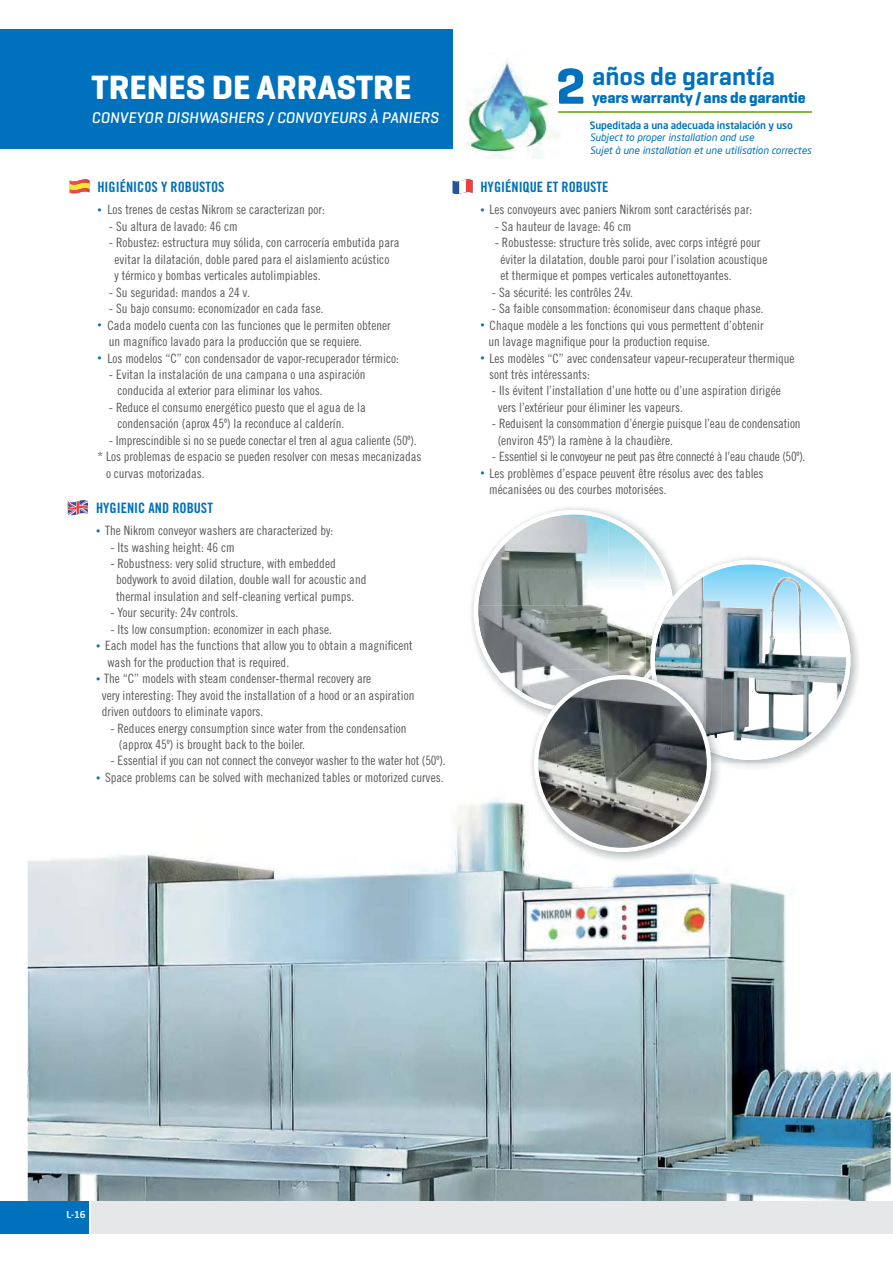
<style>
.page{position:relative;width:893px;height:1263px;background:#fff}
.page>*{position:absolute;margin:0;border:0;box-sizing:border-box;transform-origin:0 0}
.t1{font:700 34.35px "Geogrotesque";color:#fff}
.t2{font:600 25.8px "Geogrotesque";color:#0071bc}
.t3{font:italic 500 15.75px "Geogrotesque";color:#fff}
.t4{font:700 15.75px "Geogrotesque";letter-spacing:-.01em;color:#0071bc}
.t5{font:14.25px "Trade Gothic LT Std Bd Cn 20";color:#0071bc}
.t6{font:12.9px/16.5px "Trade Gothic LT Std Cn 18";color:#58595b}
.t7{font:12.9px "Trade Gothic LT Std Cn 18";letter-spacing:-.02em;color:#58595b}
.t8{font:italic 10.05px/12.6px "Neo Sans Pro";color:#0071bc}
.t9{font:500 10.05px "Neo Sans Pro";letter-spacing:-.01em;color:#0071bc}
.t10{font:500 9.3px "Neo Sans Pro";color:#fff}
.s1{font-weight:700;font-size:51.45px}
.s2{font-size:8.55px;color:#0071bc}
</style>
<div class="page">
<img style="left:28px;top:799px;width:863px;height:423px">
<div style="left:91px;top:1202px;width:802px;height:32px;background:#e6e7e8"></div>
<div style="left:0;top:1202px;width:88px;height:32px;background:#0071bc"></div>
<svg style="left:452px;top:179px;width:20px;height:16px"></svg>
<div style="left:0;top:29px;width:452px;height:119px;background:#0071bc"></div>
<img style="left:69px;top:180px;width:1px;height:13px">
<img style="left:70px;top:179px;width:19px;height:14px">
<svg style="left:68px;top:500px;width:20px;height:16px"></svg>
<hr style="left:558px;top:111px;width:253px;height:2px;background:#82ba41">
<img style="left:466px;top:61px;width:94px;height:98px">
<img style="left:529px;top:763px;width:193px;height:100px">
<img style="left:711px;top:760px;width:11px;height:11px">
<svg style="left:474px;top:510px;width:376px;height:250px"></svg>
<img style="left:651px;top:670px;width:71px;height:86px">
<img style="left:536px;top:677px;width:173px;height:173px;border-radius:50%">
<div style="left:534px;top:675px;width:177px;height:177px;border:4px solid #fff;border-radius:50%"></div>
<h1 class="t1" style="left:92px;top:74px;width:321px">TRENES DE ARRASTRE</h1>
<p class="t3" style="left:92px;top:112px;width:349px">CONVEYOR DISHWASHERS / CONVOYEURS À PANIERS</p>
<h2 class="t2" style="left:556px;top:66px;width:221px"><span class="s1">2</span> años de garantía</h2>
<p class="t4" style="left:592px;top:92px;width:215px">years warranty / ans de garantie</p>
<p class="t9" style="left:590px;top:121px;width:204px">Supeditada a una adecuada instalación y uso</p>
<p class="t8" style="left:590px;top:132px;width:223px">Subject to proper installation and use<br>Sujet à une installation et une utilisation correctes</p>
<p class="t5" style="left:97px;top:182px;width:129px">HIGIÉNICOS Y ROBUSTOS</p>
<p class="t5" style="left:480px;top:182px;width:129px">HYGIÉNIQUE ET ROBUSTE</p>
<p class="t6" style="left:97px;top:203px;width:229px"><span class="s2">•</span> Los trenes de cestas Nikrom se caracterizan por:</p>
<p class="t6" style="left:109px;top:219px;width:130px">- Su altura de lavado: 46 cm</p>
<p class="t6" style="left:115px;top:236px;width:286px;text-indent:-6px">- Robustez: estructura muy sólida, con carrocería embutida para evitar la dilatación, doble pared para el aislamiento acústico<br>y térmico y bombas verticales autolimpiables.</p>
<p class="t6" style="left:109px;top:285px;width:143px">- Su seguridad: mandos a 24 v.</p>
<p class="t6" style="left:109px;top:302px;width:216px">- Su bajo consumo: economizador en cada fase.</p>
<p class="t6" style="left:109px;top:318px;width:283px;text-indent:-11px"><span class="s2">•</span> Cada modelo cuenta con las funciones que le permiten obtener un magnífico lavado para la producción que se requiere.</p>
<p class="t6" style="left:97px;top:351px;width:303px"><span class="s2">•</span> Los modelos “C” con condensador de vapor-recuperador térmico:</p>
<p class="t6" style="left:117px;top:367px;width:250px;text-indent:-9px">- Evitan la instalación de una campana o una aspiración conducida al exterior para eliminar los vahos.</p>
<p class="t6" style="left:117px;top:400px;width:250px;text-indent:-9px">- Reduce el consumo energético puesto que el agua de la condensación (aprox 45º) la reconduce al calderín.</p>
<p class="t6" style="left:109px;top:433px;width:309px">- Imprescindible si no se puede conectar el tren al agua caliente (50º).</p>
<p class="t6" style="left:97px;top:450px;width:326px">* Los problemas de espacio se pueden resolver con mesas mecanizadas</p>
<p class="t6" style="left:106px;top:466px;width:100px">o curvas motorizadas.</p>
<p class="t5" style="left:96px;top:502px;width:118px">HYGIENIC AND ROBUST</p>
<p class="t6" style="left:96px;top:523px;width:239px"><span class="s2">•</span> The Nikrom conveyor washers are characterized by:</p>
<p class="t6" style="left:110px;top:540px;width:126px">- Its washing height: 46 cm</p>
<p class="t6" style="left:116px;top:556px;width:252px;text-indent:-6px">- Robustness: very solid structure, with embedded bodywork to avoid dilation, double wall for acoustic and thermal insulation and self-cleaning vertical pumps.</p>
<p class="t6" style="left:110px;top:606px;width:130px">- Your security: 24v controls.</p>
<p class="t6" style="left:110px;top:622px;width:223px">- Its low consumption: economizer in each phase.</p>
<p class="t6" style="left:107px;top:639px;width:307px;text-indent:-11px"><span class="s2">•</span> Each model has the functions that allow you to obtain a magnificent wash for the production that is required.</p>
<p class="t6" style="left:102px;top:671px;width:314px;text-indent:-6px"><span class="s2">•</span> The “C” models with steam condenser-thermal recovery are<br>very interesting: They avoid the installation of a hood or an aspiration driven outdoors to eliminate vapors.</p>
<p class="t6" style="left:119px;top:721px;width:289px;text-indent:-9px">- Reduces energy consumption since water from the condensation (approx 45º) is brought back to the boiler.</p>
<p class="t6" style="left:110px;top:754px;width:337px">- Essential if you can not connect the conveyor washer to the water hot (50º).</p>
<p class="t6" style="left:96px;top:770px;width:349px"><span class="s2">•</span> Space problems can be solved with mechanized tables or motorized curves.</p>
<p class="t6" style="left:480px;top:203px;width:273px"><span class="s2">•</span> Les convoyeurs avec paniers Nikrom sont caractérisés par:</p>
<p class="t6" style="left:495px;top:219px;width:138px">- Sa hauteur de lavage: 46 cm</p>
<p class="t6" style="left:500px;top:236px;width:268px;text-indent:-6px">- Robustesse: structure très solide, avec corps intégré pour éviter la dilatation, double paroi pour l’isolation acoustique et thermique et pompes verticales autonettoyantes.</p>
<p class="t6" style="left:492px;top:285px;width:143px">- Sa sécurité: les contrôles 24v.</p>
<p class="t6" style="left:492px;top:302px;width:273px">- Sa faible consommation: économiseur dans chaque phase.</p>
<p class="t6" style="left:488px;top:318px;width:277px;text-indent:-8px"><span class="s2">•</span> Chaque modèle a les fonctions qui vous permettent d’obtenir un lavage magnifique pour la production requise.</p>
<p class="t6" style="left:489px;top:351px;width:307px;text-indent:-9px"><span class="s2">•</span> Les modèles “C” avec condensateur vapeur-recuperateur thermique sont très intéressants:</p>
<p class="t6" style="left:498px;top:384px;width:285px;text-indent:-6px">- Ils évitent l’installation d’une hotte ou d’une aspiration dirigée vers l’extérieur pour éliminer les vapeurs.</p>
<p class="t6" style="left:498px;top:417px;width:304px;text-indent:-6px">- Reduisent la consommation d’énergie puisque l’eau de condensation (environ 45º) la ramène à la chaudière.</p>
<p class="t7" style="left:492px;top:452px;width:315px">- Essentiel si le convoyeur ne peut pas être connecté à l’eau chaude (50º).</p>
<p class="t6" style="left:489px;top:466px;width:276px;text-indent:-9px"><span class="s2">•</span> Les problèmes d’espace peuvent être résolus avec des tables mécanisées ou des courbes motorisées.</p>
<p class="t10" style="left:66px;top:1211px;width:21px">L-16</p>
</div>
